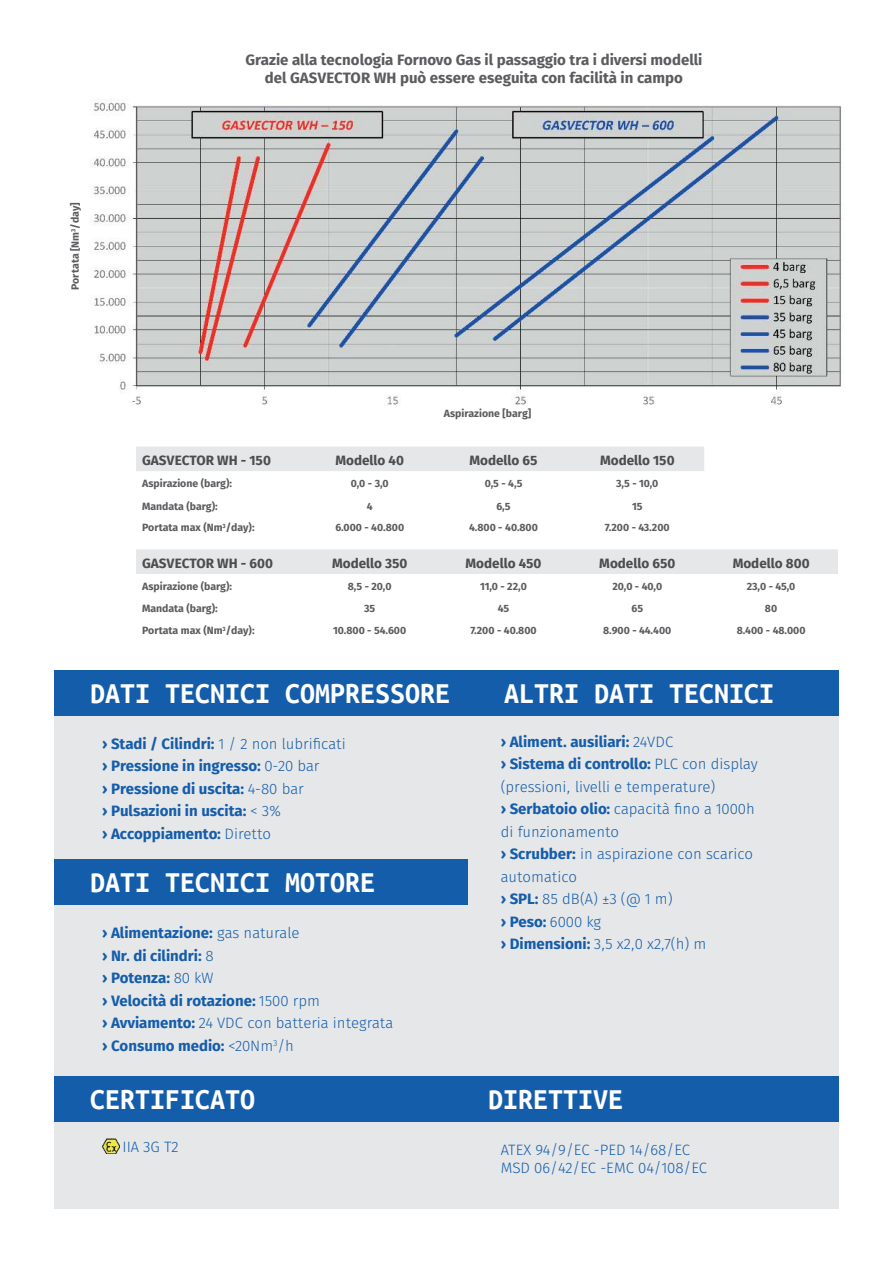
<style>
.page{position:relative;width:893px;height:1263px;background:#fff}
.page>*{position:absolute;margin:0;border:0;box-sizing:border-box;transform-origin:0 0}
.t1{font:700 30px "Ubuntu Mono";color:#fff}
.t2{font:15px/22.5px "Fira Sans OT Light";color:#145dab}
.t3{font:700 15px/22.5px "Fira Sans OT";color:#145dab}
.t4{font:700 15px/18px "Fira Sans OT";color:#5b5c5f;text-align:center}
.t5{font:700 13.5px "Fira Sans OT";color:#4d4d4f}
.t6{font:700 10.5px "Fira Sans OT";color:#5b5c5f}
.s1{font-family:"Fira Sans OT";font-weight:700}
.s2{font-family:"Fira Sans OT Light";font-weight:400}
</style>
<div class="page">
<div style="left:54px;top:673px;width:785px;height:536px;background:#e6e7e8"></div>
<div style="left:54px;top:670px;width:785px;height:46px;background:#145dab"></div>
<div style="left:54px;top:860px;width:414px;height:45px;background:#145dab"></div>
<div style="left:54px;top:1076px;width:785px;height:46px;background:#145dab"></div>
<img style="left:102px;top:1138px;width:17px;height:15px">
<div style="left:136px;top:446px;width:568px;height:25px;background:#e6e7e8"></div>
<div style="left:136px;top:549px;width:702px;height:25px;background:#e6e7e8"></div>
<img style="left:92px;top:99px;width:750px;height:306px">
<p class="t6" style="left:68px;top:290px;width:89px;rotate:-90deg">Portata [Nm<sup>3</sup>/day]</p>
<h2 class="t4" style="left:245px;top:52px;width:459px">Grazie alla tecnologia Fornovo Gas il passaggio tra i diversi modelli del GASVECTOR WH può essere eseguita con facilità in campo</h2>
<p class="t6" style="left:444px;top:406px;width:89px">Aspirazione [barg]</p>
<p class="t5" style="left:142px;top:451px;width:130px">GASVECTOR WH - 150</p>
<p class="t5" style="left:335px;top:451px;width:70px">Modello 40</p>
<p class="t5" style="left:469px;top:451px;width:70px">Modello 65</p>
<p class="t5" style="left:600px;top:451px;width:76px">Modello 150</p>
<p class="t6" style="left:142px;top:476px;width:92px">Aspirazione (barg):</p>
<p class="t6" style="left:351px;top:476px;width:39px">0,0 - 3,0</p>
<p class="t6" style="left:485px;top:476px;width:39px">0,5 - 4,5</p>
<p class="t6" style="left:616px;top:476px;width:44px">3,5 - 10,0</p>
<p class="t6" style="left:142px;top:499px;width:77px">Mandata (barg):</p>
<p class="t6" style="left:367px;top:499px;width:7px">4</p>
<p class="t6" style="left:496px;top:499px;width:16px">6,5</p>
<p class="t6" style="left:632px;top:499px;width:12px">15</p>
<p class="t6" style="left:142px;top:520px;width:114px">Portata max (Nm<sup>3</sup>/day):</p>
<p class="t6" style="left:335px;top:520px;width:70px">6.000 - 40.800</p>
<p class="t6" style="left:469px;top:520px;width:70px">4.800 - 40.800</p>
<p class="t6" style="left:605px;top:520px;width:66px">7.200 - 43.200</p>
<p class="t5" style="left:142px;top:554px;width:133px">GASVECTOR WH - 600</p>
<p class="t5" style="left:332px;top:554px;width:77px">Modello 350</p>
<p class="t5" style="left:466px;top:554px;width:77px">Modello 450</p>
<p class="t5" style="left:599px;top:554px;width:78px">Modello 650</p>
<p class="t5" style="left:733px;top:554px;width:78px">Modello 800</p>
<p class="t6" style="left:142px;top:579px;width:92px">Aspirazione (barg):</p>
<p class="t6" style="left:348px;top:579px;width:45px">8,5 - 20,0</p>
<p class="t6" style="left:480px;top:579px;width:48px">11,0 - 22,0</p>
<p class="t6" style="left:612px;top:579px;width:51px">20,0 - 40,0</p>
<p class="t6" style="left:747px;top:579px;width:50px">23,0 - 45,0</p>
<p class="t6" style="left:142px;top:601px;width:77px">Mandata (barg):</p>
<p class="t6" style="left:364px;top:601px;width:13px">35</p>
<p class="t6" style="left:498px;top:601px;width:13px">45</p>
<p class="t6" style="left:631px;top:601px;width:13px">65</p>
<p class="t6" style="left:765px;top:601px;width:14px">80</p>
<p class="t6" style="left:142px;top:623px;width:114px">Portata max (Nm<sup>3</sup>/day):</p>
<p class="t6" style="left:333px;top:623px;width:75px">10.800 - 54.600</p>
<p class="t6" style="left:470px;top:623px;width:68px">7.200 - 40.800</p>
<p class="t6" style="left:603px;top:623px;width:70px">8.900 - 44.400</p>
<p class="t6" style="left:737px;top:623px;width:70px">8.400 - 48.000</p>
<h1 class="t1" style="left:90px;top:675px;width:362px">DATI TECNICI COMPRESSORE</h1>
<h1 class="t1" style="left:504px;top:675px;width:271px">ALTRI DATI TECNICI</h1>
<h2 class="t2" style="left:102px;top:733px;width:245px"><span class="s1">› Stadi / Cilindri:</span> 1 / 2 non lubrificati</h2>
<h2 class="t3" style="left:102px;top:756px;width:219px">› Pressione in ingresso: <span class="s2">0-20 bar </span>› Pressione di uscita: <span class="s2">4-80 bar<br></span>› Pulsazioni in uscita: <span class="s2">&lt; 3%<br></span>› Accoppiamento: <span class="s2">Diretto</span></h2>
<h1 class="t1" style="left:90px;top:864px;width:286px">DATI TECNICI MOTORE</h1>
<h2 class="t3" style="left:102px;top:923px;width:219px">› Alimentazione: <span class="s2">gas naturale<br></span>› Nr. di cilindri: <span class="s2">8<br></span>› Potenza: <span class="s2">80 kW<br></span>› Velocità di rotazione: <span class="s2">1500 rpm</span></h2>
<h2 class="t2" style="left:102px;top:1013px;width:293px"><span class="s1">› Avviamento:</span> 24 VDC con batteria integrata</h2>
<h2 class="t3" style="left:102px;top:1035px;width:193px">› Consumo medio: <span class="s2">&lt;20Nm</span><sup>3</sup><span class="s2">/h</span></h2>
<h2 class="t3" style="left:501px;top:731px;width:259px">› Aliment. ausiliari: <span class="s2">24VDC<br></span>› Sistema di controllo: <span class="s2">PLC con display</span></h2>
<h2 class="t2" style="left:501px;top:776px;width:256px">(pressioni, livelli e temperature)<br><span class="s1">› Serbatoio olio:</span> capacità fino a 1000h di funzionamento<br><span class="s1">› Scrubber:</span> in aspirazione con scarico automatico<br><span class="s1">› SPL:</span> 85 dB(A) ±3 (@ 1 m)</h2>
<h2 class="t3" style="left:501px;top:911px;width:102px">› Peso: <span class="s2">6000 kg</span></h2>
<h2 class="t2" style="left:501px;top:934px;width:207px"><span class="s1">› Dimensioni:</span> 3,5 x2,0 x2,7(h) m</h2>
<h1 class="t1" style="left:90px;top:1081px;width:166px">CERTIFICATO</h1>
<h1 class="t1" style="left:488px;top:1081px;width:136px">DIRETTIVE</h1>
<h2 class="t2" style="left:123px;top:1137px;width:57px">IIA 3G T2</h2>
<h2 class="t2" style="left:501px;top:1141px;width:208px;line-height:18px">ATEX 94/9/EC -PED 14/68/EC<br>MSD 06/42/EC -EMC 04/108/EC</h2>
</div>
